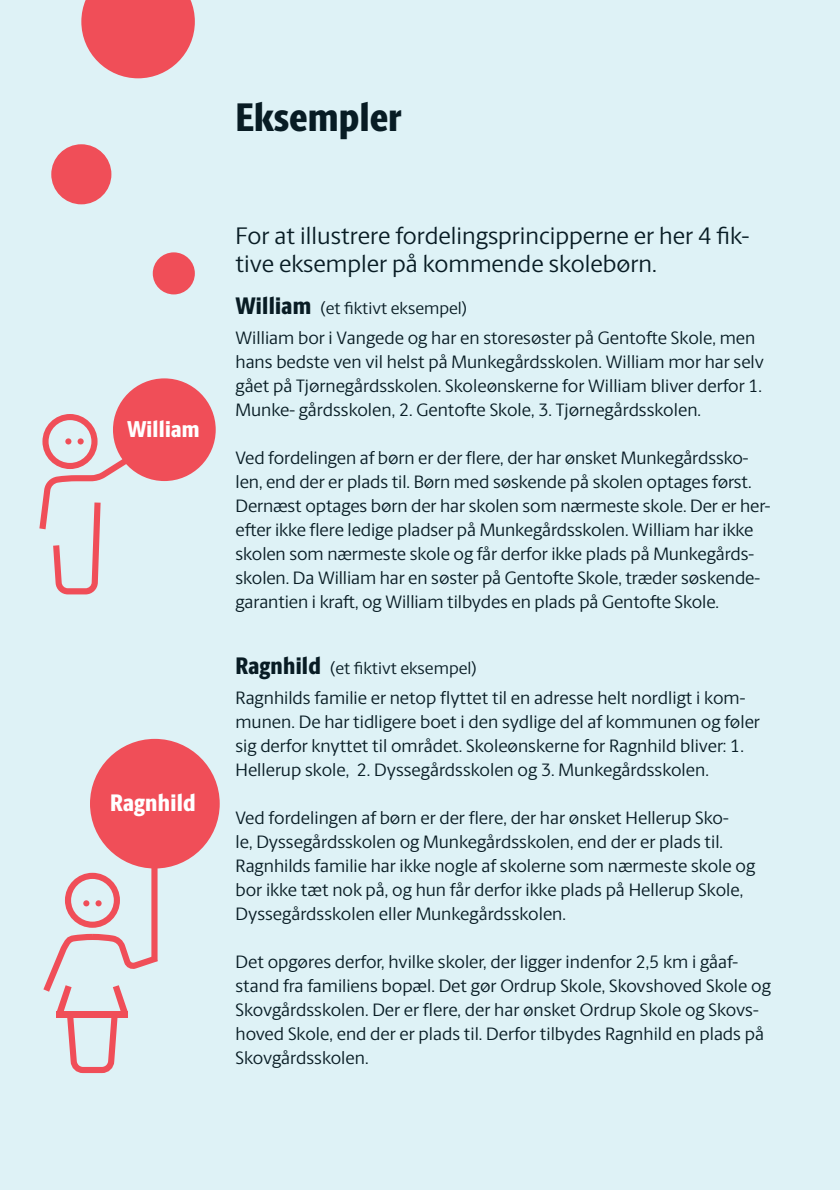
<style>
.page{position:relative;width:840px;height:1191px;background:#fff}
.page>*{position:absolute;margin:0;border:0;box-sizing:border-box;transform-origin:0 0}
.id546{font:800 40px "Berlingske Sans Cn";color:#081c24}
.id548{font:24px/28px "Berlingske Sans";color:#081c24}
.t1{font:800 24px "Berlingske Sans Cn";letter-spacing:.01em;color:#fff}
.t2{font:800 23px "Berlingske Sans Cn";letter-spacing:.01em;color:#fff}
.id551{font:18px/24px "Berlingske Sans";color:#081c24}
.id620{font:17px "Berlingske Sans";color:#081c24}
.s1{font-family:"Berlingske Sans Cn";font-weight:800;font-size:24px}
</style>
<div class="page">
<div style="left:0;top:0;width:839px;height:1189px;background:#def2f6"></div>
<svg style="left:39px;top:414px;width:92px;height:180px"></svg>
<div style="left:113px;top:378px;width:102px;height:103px;background:#f04e58;border-radius:50%"></div>
<svg style="left:81px;top:0;width:114px;height:78px"></svg>
<div style="left:51px;top:144px;width:60px;height:60px;background:#f04e58;border-radius:50%"></div>
<div style="left:153px;top:252px;width:42px;height:42px;background:#f04e58;border-radius:50%"></div>
<div style="left:90px;top:739px;width:129px;height:129px;background:#f04e58;border-radius:50%"></div>
<div style="left:151px;top:853px;width:6px;height:108px;background:#f04e58"></div>
<svg style="left:43px;top:869px;width:115px;height:205px"></svg>
<div style="left:57px;top:1011px;width:71px;height:7px;background:#f04e58"></div>
<p class="t2" style="left:127px;top:412px;width:74px">William</p>
<h2 class="t1" style="left:110px;top:785px;width:87px">Ragnhild</h2>
<h2 class="id546" style="left:235px;top:87px;width:167px">Eksempler</h2>
<p class="id548" style="left:235px;top:221px;width:515px">For at illustrere fordelingsprincipperne er her 4 fik&shy;tive eksempler på kommende skolebørn.</p>
<h2 class="id620" style="left:235px;top:296px;width:233px"><span class="s1">William</span> (et fiktivt eksempel)</h2>
<p class="id551" style="left:235px;top:325px;width:529px">William bor i Vangede og har en storesøster på Gentofte Skole, men hans bedste ven vil helst på Munkegårdsskolen. William mor har selv gået på Tjørnegårdsskolen. Skoleønskerne for William bliver derfor 1.<br>Munke- gårdsskolen, 2. Gentofte Skole, 3. Tjørnegårdsskolen.</p>
<p class="id551" style="left:235px;top:445px;width:536px">Ved fordelingen af børn er der flere, der har ønsket Munkegårdssko&shy;len, end der er plads til. Børn med søskende på skolen optages først.<br>Dernæst optages børn der har skolen som nærmeste skole. Der er her&shy;efter ikke flere ledige pladser på Munkegårdsskolen. William har ikke skolen som nærmeste skole og får derfor ikke plads på Munkegårds&shy;skolen. Da William har en søster på Gentofte Skole, træder søskende&shy;garantien i kraft, og William tilbydes en plads på Gentofte Skole.</p>
<h2 class="id620" style="left:235px;top:656px;width:243px"><span class="s1">Ragnhild</span> (et fiktivt eksempel)</h2>
<p class="id551" style="left:235px;top:685px;width:525px">Ragnhilds familie er netop flyttet til en adresse helt nordligt i kom&shy;munen. De har tidligere boet i den sydlige del af kommunen og føler sig derfor knyttet til området. Skoleønskerne for Ragnhild bliver: 1.<br>Hellerup skole, 2. Dyssegårdsskolen og 3. Munkegårdsskolen.</p>
<p class="id551" style="left:235px;top:805px;width:521px">Ved fordelingen af børn er der flere, der har ønsket Hellerup Sko-<br>le, Dyssegårdsskolen og Munkegårdsskolen, end der er plads til.<br>Ragnhilds familie har ikke nogle af skolerne som nærmeste skole og bor ikke tæt nok på, og hun får derfor ikke plads på Hellerup Skole, Dyssegårdsskolen eller Munkegårdsskolen.</p>
<p class="id551" style="left:235px;top:949px;width:536px">Det opgøres derfor, hvilke skoler, der ligger indenfor 2,5 km i gåaf&shy;stand fra familiens bopæl. Det gør Ordrup Skole, Skovshoved Skole og Skovgårdsskolen. Der er flere, der har ønsket Ordrup Skole og Skovs&shy;hoved Skole, end der er plads til. Derfor tilbydes Ragnhild en plads på Skovgårdsskolen.</p>
</div>
